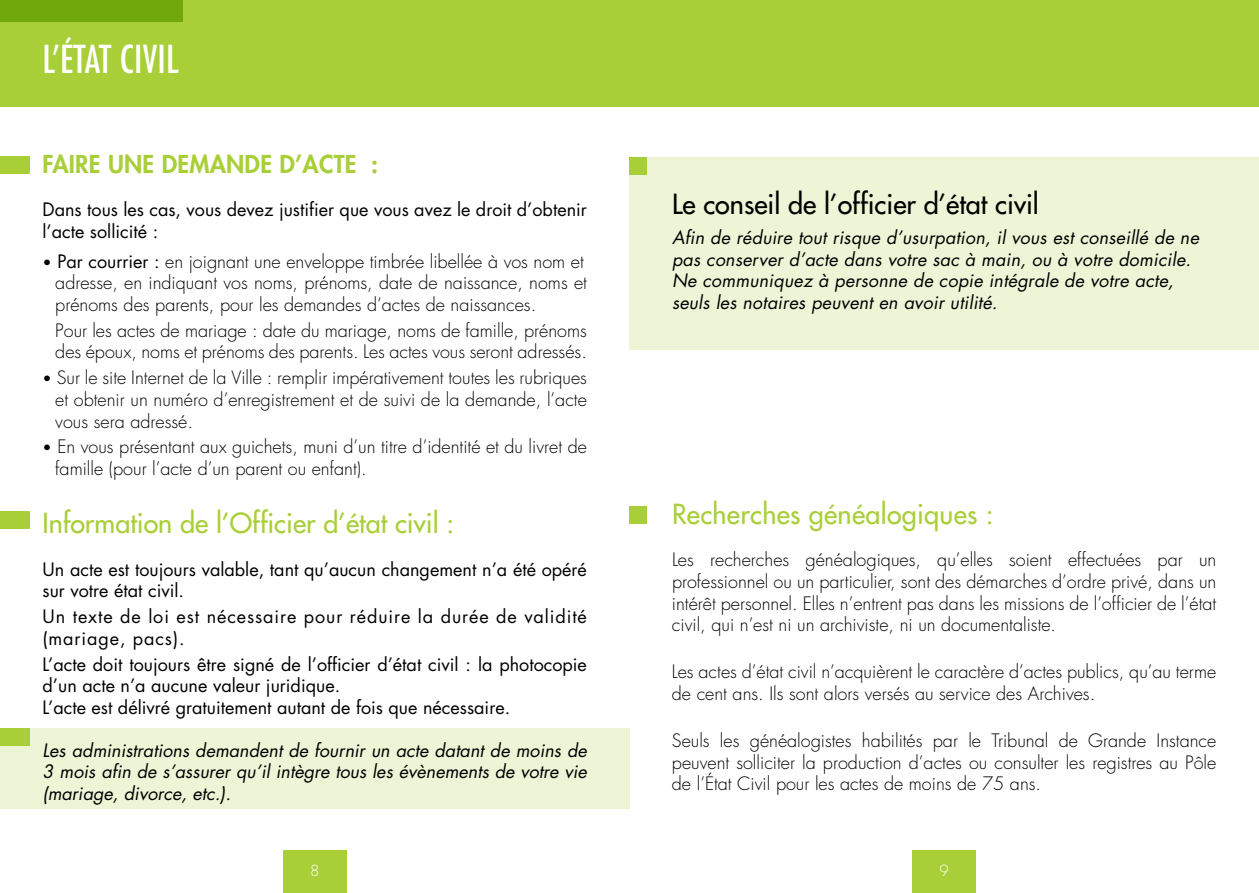
<style>
.page{position:relative;width:1259px;height:893px;background:#fff}
.page>*{position:absolute;margin:0;border:0;box-sizing:border-box;transform-origin:0 0}
.t1{font:condensed 37.5px "Futura Std";letter-spacing:.01em;color:#fff}
.t2{font:500 27px "Futura Std";letter-spacing:.005em;color:#a9cf38}
.t3{font:500 27px "Futura Std";color:#000}
.t4{font:800 24px "Futura Std";color:#a9cf38}
.t5{font:300 18px/21.6px "Futura Std";color:#000}
.t6{font:italic 18px/21.6px "Futura Std";letter-spacing:.01em;color:#000;text-align:justify}
.t7{font:18px/21.6px "Futura Std";color:#000}
.t8{font:18px/21.6px "Futura Std";letter-spacing:.05em;color:#000}
.t9{font:300 15px "Futura Std";color:#fff}
.s1{font-size:15px}
.s2{font-weight:400}
</style>
<div class="page">
<div style="left:0;top:728px;width:629px;height:81px;background:#eef5d7"></div>
<div style="left:912px;top:850px;width:64px;height:43px;background:#a9cf38"></div>
<div style="left:283px;top:850px;width:64px;height:43px;background:#a9cf38"></div>
<div style="left:0;top:0;width:629px;height:106px;background:#a9cf38"></div>
<div style="left:629px;top:0;width:630px;height:106px;background:#a9cf38"></div>
<div style="left:0;top:0;width:183px;height:21px;background:#70a80c"></div>
<div style="left:0;top:156px;width:30px;height:17px;background:#a9cf38"></div>
<div style="left:629px;top:506px;width:17px;height:17px;background:#a9cf38"></div>
<div style="left:0;top:511px;width:30px;height:17px;background:#a9cf38"></div>
<div style="left:0;top:728px;width:30px;height:17px;background:#a9cf38"></div>
<div style="left:629px;top:157px;width:630px;height:193px;background:#eef5d7"></div>
<h1 class="t1" style="left:43px;top:37px;width:135px">L’ÉTAT CIVIL</h1>
<h3 class="t4" style="left:43px;top:149px;width:23px">FAIRE</h3>
<h3 class="t4" style="left:108px;top:149px;width:16px">UNE</h3>
<h3 class="t4" style="left:162px;top:149px;width:33px">DEMAN</h3>
<h3 class="t4" style="left:245px;top:149px;width:73px">DE D’ACTE</h3>
<h3 class="t4" style="left:371px;top:149px;width:8px">:</h3>
<p class="t7" style="left:43px;top:199px;width:546px">Dans tous les cas, vous devez justifier que vous avez le droit d’obtenir l’acte sollicité :</p>
<p class="t5" style="left:55px;top:251px;width:533px;text-indent:-13px"><span class="s1">•</span> <span class="s2">Par courrier :</span> en joignant une enveloppe timbrée libellée à vos nom et adresse, en indiquant vos noms, prénoms, date de naissance, noms et prénoms des parents, pour les demandes d’actes de naissances.</p>
<p class="t5" style="left:55px;top:320px;width:533px">Pour les actes de mariage : date du mariage, noms de famille, prénoms des époux, noms et prénoms des parents. Les actes vous seront adressés.</p>
<p class="t5" style="left:55px;top:367px;width:533px;text-align:justify;text-indent:-13px"><span class="s1">•</span> Sur le site Internet de la Ville : remplir impérativement toutes les rubriques et obtenir un numéro d’enregistrement et de suivi de la demande, l’acte vous sera adressé.</p>
<p class="t5" style="left:55px;top:437px;width:533px;text-indent:-13px"><span class="s1">•</span> En vous présentant aux guichets, muni d’un titre d’identité et du livret de famille (pour l’acte d’un parent ou enfant).</p>
<h2 class="t2" style="left:43px;top:506px;width:413px">Information de l’Officier d’état civil :</h2>
<p class="t7" style="left:43px;top:559px;width:546px">Un acte est toujours valable, tant qu’aucun changement n’a été opéré sur votre état civil.</p>
<p class="t8" style="left:43px;top:606px;width:546px">Un texte de loi est nécessaire pour réduire la durée de validité (mariage, pacs).</p>
<p class="t7" style="left:43px;top:653px;width:546px">L’acte doit toujours être signé de l’officier d’état civil : la photocopie d’un acte n’a aucune valeur juridique.<br>L’acte est délivré gratuitement autant de fois que nécessaire.</p>
<p class="t6" style="left:43px;top:739px;width:546px">Les administrations demandent de fournir un acte datant de moins de 3 mois afin de s’assurer qu’il intègre tous les évènements de votre vie (mariage, divorce, etc.).</p>
<h2 class="t3" style="left:672px;top:187px;width:368px">Le conseil de l’officier d’état civil</h2>
<p class="t6" style="left:672px;top:227px;width:528px;text-align:left">Afin de réduire tout risque d’usurpation, il vous est conseillé de ne pas conserver d’acte dans votre sac à main, ou à votre domicile.<br>Ne communiquez à personne de copie intégrale de votre acte, seuls les notaires peuvent en avoir utilité.</p>
<h2 class="t2" style="left:672px;top:497px;width:323px">Recherches généalogiques :</h2>
<p class="t5" style="left:672px;top:550px;width:546px;text-align:justify">Les recherches généalogiques, qu’elles soient effectuées par un professionnel ou un particulier, sont des démarches d’ordre privé, dans un intérêt personnel. Elles n’entrent pas dans les missions de l’officier de l’état civil, qui n’est ni un archiviste, ni un documentaliste.</p>
<p class="t5" style="left:672px;top:662px;width:546px">Les actes d’état civil n’acquièrent le caractère d’actes publics, qu’au terme de cent ans. Ils sont alors versés au service des Archives.</p>
<p class="t5" style="left:672px;top:730px;width:546px;text-align:justify">Seuls les généalogistes habilités par le Tribunal de Grande Instance peuvent solliciter la production d’actes ou consulter les registres au Pôle de l’État Civil pour les actes de moins de 75 ans.</p>
<p class="t9" style="left:310px;top:861px;width:11px">8</p>
<p class="t9" style="left:939px;top:861px;width:11px">9</p>
</div>
